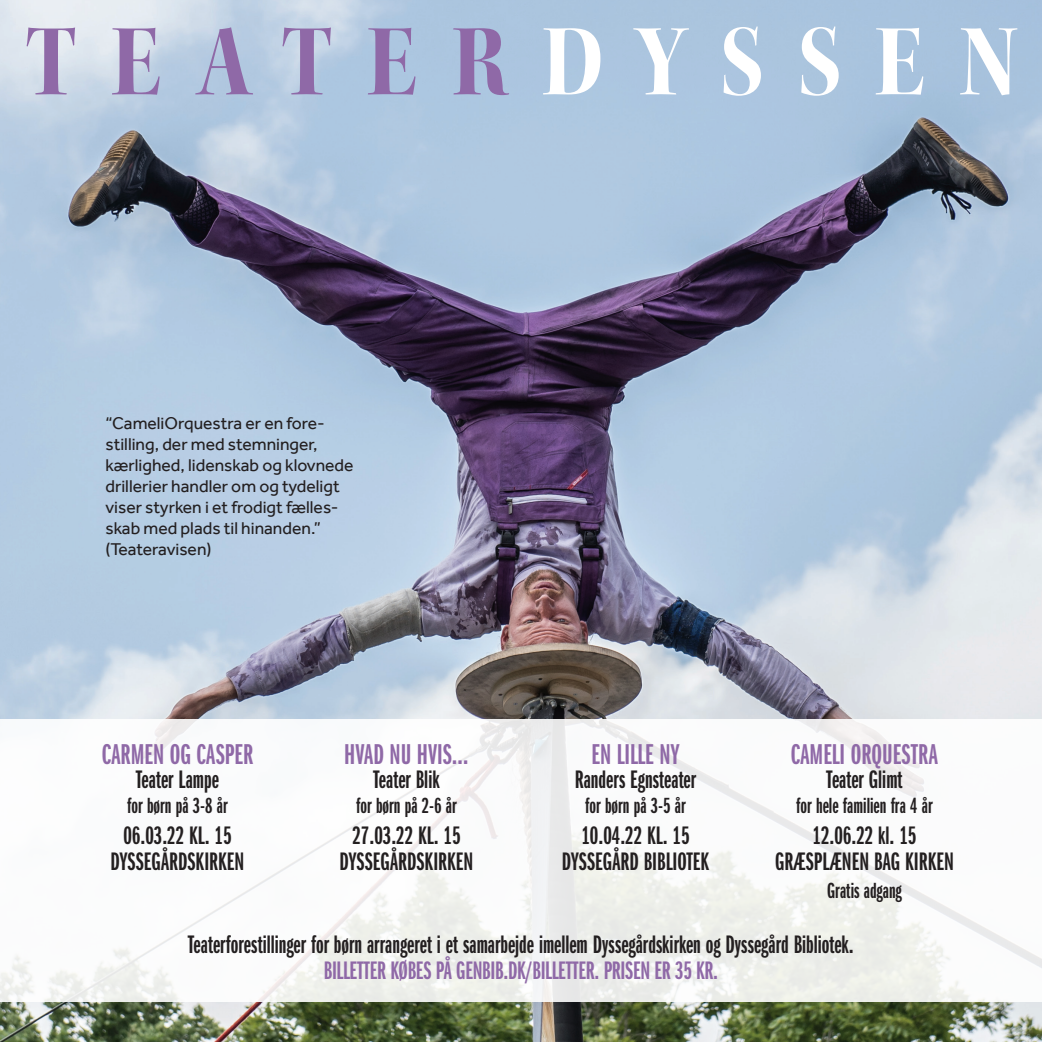
<style>
.page{position:relative;width:1042px;height:1042px;background:#fff}
.page>*{position:absolute;margin:0;border:0;box-sizing:border-box;transform-origin:0 0}
.t1{font:105px "Kepler Std Bold Scn Disp";letter-spacing:.325em;color:#8f69a7}
.t2{font:29.75px "Franklin Gothic URW Ext Com D Dem";color:#8f69a7}
.t3{font:26.25px "Franklin Gothic URW Ext Com D Dem";color:#231f20}
.t4{font:26.25px "Franklin Gothic URW Ext Com D Dem";letter-spacing:-.01em;color:#8f69a7}
.t5{font:22.75px "Franklin Gothic URW Ext Com D Dem";color:#231f20}
.t6{font:17.5px/21px "Effra";color:#231f20}
.s1{color:#fff}
</style>
<div class="page">
<img style="left:0;top:0;width:1042px;height:1042px">
<svg style="left:0;top:719px;width:1042px;height:282px"></svg>
<p class="t1" style="left:25px;top:3px;width:993px">TEATER<span class="s1">DYSSEN</span></p>
<p class="t6" style="left:105px;top:413px;width:250px">“CameliOrquestra er en fore&shy;stilling, der med stemninger, kærlighed, lidenskab og klovnede drillerier handler om og tydeligt viser styrken i et frodigt fælles&shy;skab med plads til hinanden.” (Teateravisen)</p>
<p class="t2" style="left:102px;top:738px;width:153px">CARMEN OG CASPER</p>
<p class="t3" style="left:136px;top:765px;width:84px">Teater Lampe</p>
<p class="t5" style="left:127px;top:793px;width:102px">for børn på 3-8 år</p>
<p class="t3" style="left:123px;top:821px;width:110px">06.03.22 KL. 15</p>
<p class="t3" style="left:111px;top:847px;width:135px">DYSSEGÅRDSKIRKEN</p>
<p class="t2" style="left:791px;top:738px;width:149px">CAMELI ORQUESTRA</p>
<p class="t3" style="left:826px;top:765px;width:77px">Teater Glimt</p>
<p class="t5" style="left:796px;top:793px;width:138px">for hele familien fra 4 år</p>
<p class="t3" style="left:812px;top:821px;width:105px">12.06.22 kl. 15</p>
<p class="t3" style="left:775px;top:847px;width:180px">GRÆSPLÆNEN BAG KIRKEN</p>
<p class="t5" style="left:827px;top:878px;width:76px">Gratis adgang</p>
<p class="t3" style="left:188px;top:930px;width:667px">Teaterforestillinger for børn arrangeret i et samarbejde imellem Dyssegårdskirken og Dyssegård Bibliotek.</p>
<p class="t4" style="left:324px;top:956px;width:396px">BILLETTER KØBES PÅ GENBIB.DK/BILLETTER. PRISEN ER 35 KR.</p>
<p class="t2" style="left:344px;top:738px;width:126px">HVAD NU HVIS…</p>
<p class="t3" style="left:373px;top:765px;width:68px">Teater Blik</p>
<p class="t5" style="left:356px;top:793px;width:102px">for børn på 2-6 år</p>
<p class="t3" style="left:352px;top:821px;width:110px">27.03.22 KL. 15</p>
<p class="t3" style="left:339px;top:847px;width:135px">DYSSEGÅRDSKIRKEN</p>
<p class="t2" style="left:591px;top:738px;width:89px">EN LILLE NY</p>
<p class="t3" style="left:575px;top:765px;width:123px">Randers Egnsteater</p>
<p class="t5" style="left:585px;top:793px;width:102px">for børn på 3-5 år</p>
<p class="t3" style="left:581px;top:821px;width:110px">10.04.22 KL. 15</p>
<p class="t3" style="left:562px;top:847px;width:149px">DYSSEGÅRD BIBLIOTEK</p>
</div>
